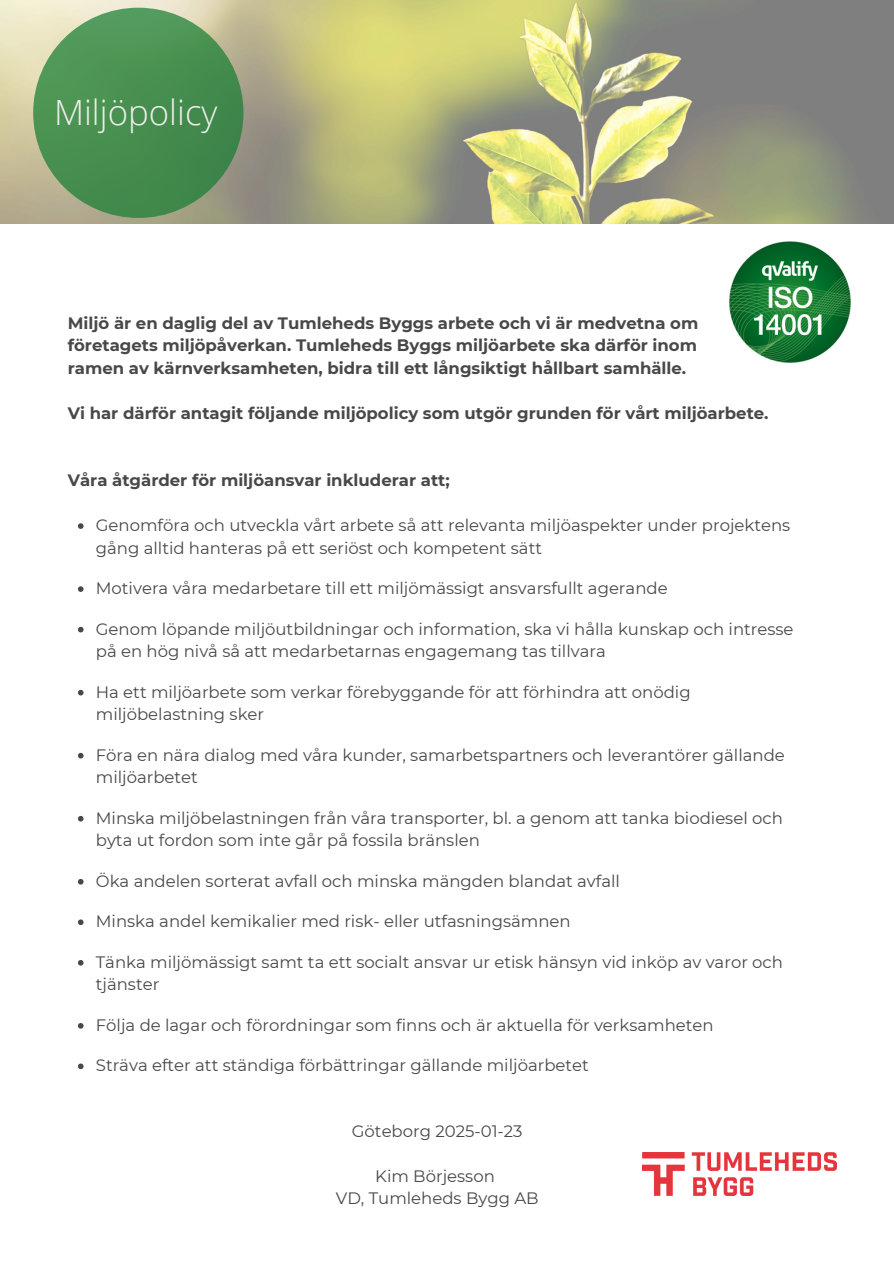
<style>
.page{position:relative;width:894px;height:1264px;background:#fff}
.page>*{position:absolute;margin:0;border:0;box-sizing:border-box;transform-origin:0 0}
.t1{font:300 34.8px "Open Sans";color:#efefef}
.t2{font:16.5px/22.5px "Montserrat";color:#484848}
.t3{font:700 16.5px/22.5px "Montserrat";color:#484848;text-align:justify}
</style>
<div class="page">
<img style="left:642px;top:1152px;width:194px;height:43px">
<svg style="left:78px;top:523px;width:5px;height:6px"></svg>
<svg style="left:78px;top:586px;width:5px;height:6px"></svg>
<svg style="left:78px;top:627px;width:5px;height:5px"></svg>
<svg style="left:78px;top:690px;width:5px;height:5px"></svg>
<svg style="left:78px;top:753px;width:5px;height:5px"></svg>
<svg style="left:78px;top:816px;width:5px;height:5px"></svg>
<svg style="left:78px;top:879px;width:5px;height:5px"></svg>
<svg style="left:78px;top:919px;width:5px;height:6px"></svg>
<svg style="left:78px;top:960px;width:5px;height:5px"></svg>
<svg style="left:78px;top:1023px;width:5px;height:5px"></svg>
<svg style="left:78px;top:1063px;width:5px;height:6px"></svg>
<img style="left:0;top:0;width:892px;height:224px">
<div style="left:33px;top:8px;width:210px;height:210px;background:linear-gradient(to right,#519756,#3f874b);border-radius:50%"></div>
<img style="left:729px;top:242px;width:121px;height:120px">
<p class="t1" style="left:54px;top:87px;width:165px">Miljöpolicy</p>
<p class="t3" style="left:68px;top:311px;width:632px">Miljö är en daglig del av Tumleheds Byggs arbete och vi är medvetna om företagets miljöpåverkan. Tumleheds Byggs miljöarbete ska därför inom ramen av kärnverksamheten, bidra till ett långsiktigt hållbart samhälle.</p>
<p class="t3" style="left:68px;top:401px;width:702px">Vi har därför antagit följande miljöpolicy som utgör grunden för vårt miljöarbete.</p>
<p class="t3" style="left:68px;top:469px;width:383px">Våra åtgärder för miljöansvar inkluderar att;</p>
<p class="t2" style="left:96px;top:514px;width:695px">Genomföra och utveckla vårt arbete så att relevanta miljöaspekter under projektens gång alltid hanteras på ett seriöst och kompetent sätt</p>
<h2 class="t2" style="left:96px;top:577px;width:573px">Motivera våra medarbetare till ett miljömässigt ansvarsfullt agerande</h2>
<h2 class="t2" style="left:96px;top:617px;width:699px">Genom löpande miljöutbildningar och information, ska vi hålla kunskap och intresse på en hög nivå så att medarbetarnas engagemang tas tillvara</h2>
<h2 class="t2" style="left:96px;top:680px;width:596px">Ha ett miljöarbete som verkar förebyggande för att förhindra att onödig miljöbelastning sker</h2>
<p class="t2" style="left:96px;top:743px;width:690px">Föra en nära dialog med våra kunder, samarbetspartners och leverantörer gällande miljöarbetet</p>
<p class="t2" style="left:96px;top:806px;width:688px">Minska miljöbelastningen från våra transporter, bl. a genom att tanka biodiesel och byta ut fordon som inte går på fossila bränslen</p>
<p class="t2" style="left:96px;top:869px;width:525px">Öka andelen sorterat avfall och minska mängden blandat avfall</p>
<p class="t2" style="left:96px;top:910px;width:476px">Minska andel kemikalier med risk- eller utfasningsämnen</p>
<p class="t2" style="left:96px;top:950px;width:688px">Tänka miljömässigt samt ta ett socialt ansvar ur etisk hänsyn vid inköp av varor och tjänster</p>
<p class="t2" style="left:96px;top:1013px;width:619px">Följa de lagar och förordningar som finns och är aktuella för verksamheten</p>
<p class="t2" style="left:96px;top:1054px;width:494px">Sträva efter att ständiga förbättringar gällande miljöarbetet</p>
<p class="t2" style="left:352px;top:1119px;width:172px">Göteborg 2025-01-23</p>
<p class="t2" style="left:375px;top:1164px;width:121px">Kim Börjesson</p>
<p class="t2" style="left:336px;top:1186px;width:204px">VD, Tumleheds Bygg AB</p>
</div>
